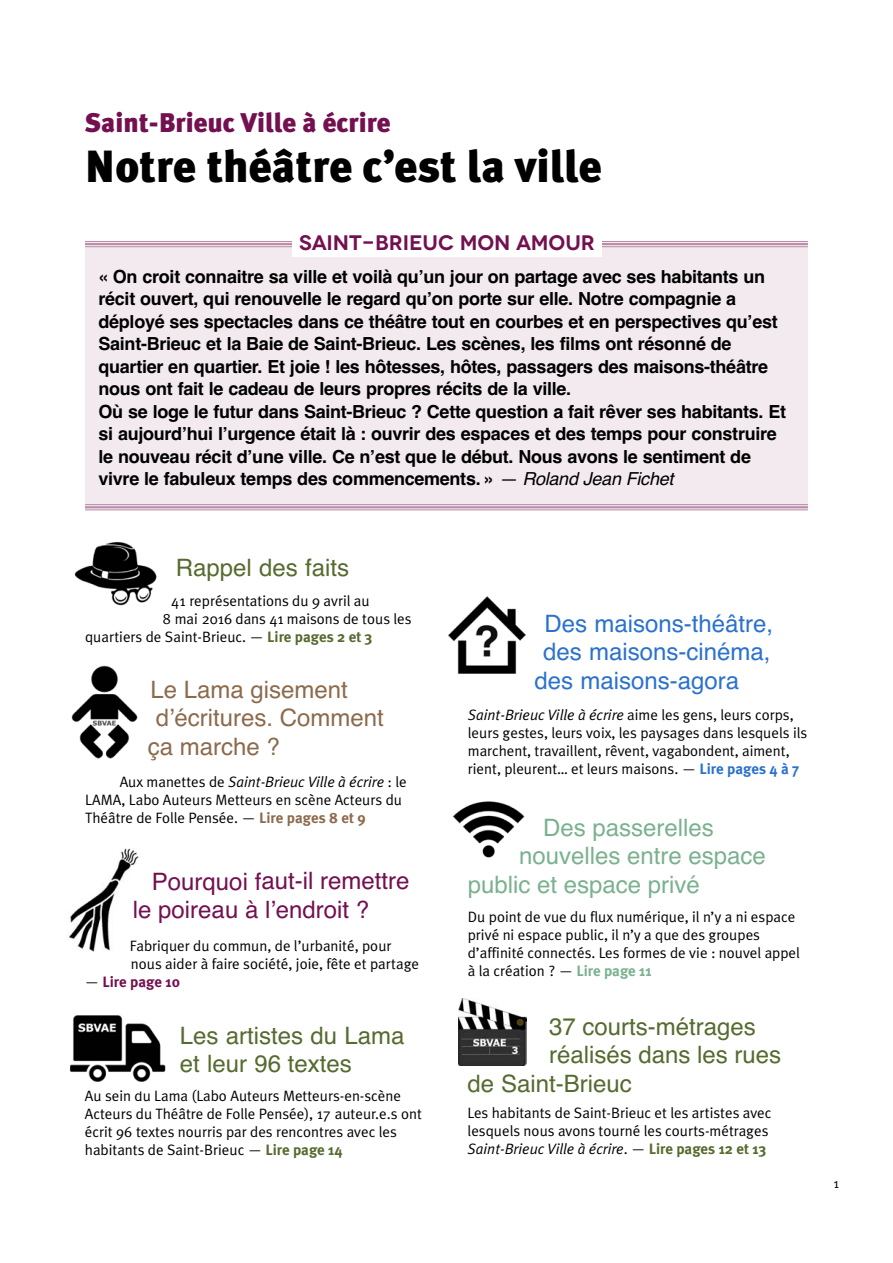
<style>
.page{position:relative;width:893px;height:1263px;background:#fff}
.page>*{position:absolute;margin:0;border:0;box-sizing:border-box;transform-origin:0 0}
.t1{font:900 45px "Meta Plus";color:#000}
.t2{font:900 27px "Meta Plus";color:#731050}
.t3{font:24px/28.5px "Helvetica";color:#556b2f}
.t4{font:24px "Helvetica";color:#2b72cd}
.t5{font:24px "Helvetica";color:#7bb18f}
.t6{font:24px/28.5px "Helvetica";color:#731050}
.t7{font:24px "Helvetica";color:#8c6b4d}
.t8{font:600 21px "Novecentowide";letter-spacing:-.005em;color:#731050}
.t9{font:700 18px/22.5px "Helvetica";letter-spacing:-.015em;color:#000}
.t10{font:15px/18px "Meta Plus Normal";color:#000}
.t11{font:700 15px "Meta Plus";color:#731050}
.t12{font:13.5px "Meta Plus Normal";color:#000}
.s1{font-weight:400}
.s2{font-weight:400;font-style:italic}
.s3{font-family:"Meta Plus";font-weight:700;color:#556b2f}
.s4{font-style:italic}
.s5{font-family:"Meta Plus";font-weight:700;color:#8c6b4d}
.s6{font-family:"Meta Plus Normal";font-weight:400;color:#000}
.s7{font-family:"Meta Plus";font-weight:700;color:#2b72cd}
.s8{font-family:"Meta Plus";font-weight:700;color:#7bb18f}
</style>
<div class="page">
<div style="left:85px;top:241px;width:723px;height:268px;background:#f3eaef"></div>
<img style="left:71px;top:665px;width:67px;height:94px">
<img style="left:69px;top:848px;width:70px;height:104px">
<img style="left:74px;top:541px;width:83px;height:65px">
<img style="left:458px;top:998px;width:68px;height:68px">
<img style="left:70px;top:1015px;width:96px;height:67px">
<img style="left:452px;top:801px;width:73px;height:57px">
<img style="left:448px;top:596px;width:78px;height:78px">
<hr style="left:85px;top:241px;width:723px;height:1px;background:#b988a8">
<hr style="left:85px;top:243px;width:723px;height:2px;background:#b988a8">
<hr style="left:85px;top:246px;width:723px;height:1px;background:#b988a8">
<hr style="left:85px;top:504px;width:723px;height:1px;background:#b988a8">
<hr style="left:85px;top:506px;width:723px;height:2px;background:#b988a8">
<hr style="left:85px;top:509px;width:723px;height:1px;background:#b988a8">
<div style="left:292px;top:230px;width:310px;height:26px;background:#fff"></div>
<h2 class="t2" style="left:85px;top:107px;width:307px">Saint-Brieuc Ville à écrire</h2>
<h1 class="t1" style="left:85px;top:140px;width:519px">Notre théâtre c’est la ville</h1>
<h3 class="t8" style="left:299px;top:231px;width:297px">SAINT-BRIEUC MON AMOUR</h3>
<p class="t9" style="left:99px;top:265px;width:689px">« On croit connaitre sa ville et voilà qu’un jour on partage avec ses habitants un récit ouvert, qui renouvelle le regard qu’on porte sur elle. Notre compagnie a déployé ses spectacles dans ce théâtre tout en courbes et en perspectives qu’est Saint-Brieuc et la Baie de Saint-Brieuc. Les scènes, les films ont résonné de quartier en quartier. Et joie ! les hôtesses, hôtes, passagers des maisons-théâtre nous ont fait le cadeau de leurs propres récits de la ville.<br>Où se loge le futur dans Saint-Brieuc ? Cette question a fait rêver ses habitants. Et si aujourd’hui l’urgence était là : ouvrir des espaces et des temps pour construire le nouveau récit d’une ville. Ce n’est que le début. Nous avons le sentiment de vivre le fabuleux temps des commencements. » <span class="s1">—</span> <span class="s2">Roland Jean Fichet</span></p>
<h3 class="t3" style="left:176px;top:554px;width:175px">Rappel des faits</h3>
<p class="t10" style="left:171px;top:592px;width:200px">41 représentations du 9 avril au</p>
<p class="t10" style="left:163px;top:610px;width:250px">8 mai 2016 dans 41 maisons de tous les</p>
<p class="t10" style="left:85px;top:628px;width:289px">quartiers de Saint-Brieuc. — <span class="s3">Lire pages 2 et 3</span></p>
<h3 class="t7" style="left:150px;top:675px;width:199px">Le Lama gisement</h3>
<h3 class="t7" style="left:156px;top:704px;width:230px">d’écritures. Comment</h3>
<h3 class="t7" style="left:148px;top:732px;width:134px">ça marche ?</h3>
<p class="t10" style="left:85px;top:773px;width:323px;text-indent:35px">Aux manettes de <span class="s4">Saint-Brieuc Ville à écrire</span> : le<br>LAMA, Labo Auteurs Metteurs en scène Acteurs du<br>Théâtre de Folle Pensée. — <span class="s5">Lire pages 8 et 9</span></p>
<h3 class="t6" style="left:133px;top:867px;width:278px;text-indent:19px">Pourquoi faut-il remettre le poireau à l’endroit ?</h3>
<p class="t10" style="left:130px;top:937px;width:291px">Fabriquer du commun, de l’urbanité, pour nous aider à faire société, joie, fête et partage</p>
<p class="t11" style="left:85px;top:973px;width:97px"><span class="s6">—</span> Lire page 10</p>
<h3 class="t3" style="left:180px;top:1021px;width:226px">Les artistes du Lama et leur 96 textes</h3>
<p class="t10" style="left:85px;top:1087px;width:338px">Au sein du Lama (Labo Auteurs Metteurs-en-scène Acteurs du Théâtre de Folle Pensée), 17 auteur.e.s ont écrit 96 textes nourris par des rencontres avec les habitants de Saint-Brieuc — <span class="s3">Lire page 14</span></p>
<h3 class="t4" style="left:544px;top:609px;width:230px">Des maisons-théâtre,</h3>
<h3 class="t4" style="left:543px;top:638px;width:229px">des maisons-cinéma,</h3>
<h3 class="t4" style="left:535px;top:666px;width:206px">des maisons-agora</h3>
<p class="t10" style="left:468px;top:705px;width:341px"><span class="s4">Saint-Brieuc Ville à écrire</span> aime les gens, leurs corps, leurs gestes, leurs voix, les paysages dans lesquels ils marchent, travaillent, rêvent, vagabondent, aiment, rient, pleurent… et leurs maisons. — <span class="s7">Lire pages 4 à 7</span></p>
<h3 class="t5" style="left:543px;top:813px;width:172px">Des passerelles</h3>
<h3 class="t5" style="left:519px;top:842px;width:248px">nouvelles entre espace</h3>
<h3 class="t5" style="left:468px;top:870px;width:234px">public et espace privé</h3>
<p class="t10" style="left:468px;top:907px;width:334px">Du point de vue du flux numérique, il n’y a ni espace privé ni espace public, il n’y a que des groupes d’affinité connectés. Les formes de vie : nouvel appel à la création ? — <span class="s8">Lire page 11</span></p>
<h3 class="t3" style="left:549px;top:1012px;width:208px">37 courts-métrages</h3>
<h3 class="t3" style="left:549px;top:1040px;width:234px">réalisés dans les rues</h3>
<h3 class="t3" style="left:468px;top:1069px;width:166px">de Saint-Brieuc</h3>
<p class="t10" style="left:468px;top:1104px;width:305px">Les habitants de Saint-Brieuc et les artistes avec lesquels nous avons tourné les courts-métrages<br><span class="s4">Saint-Brieuc Ville à écrire</span>. — <span class="s3">Lire pages 12 et 13</span></p>
<p class="t12" style="left:834px;top:1175px;width:7px">1</p>
</div>
